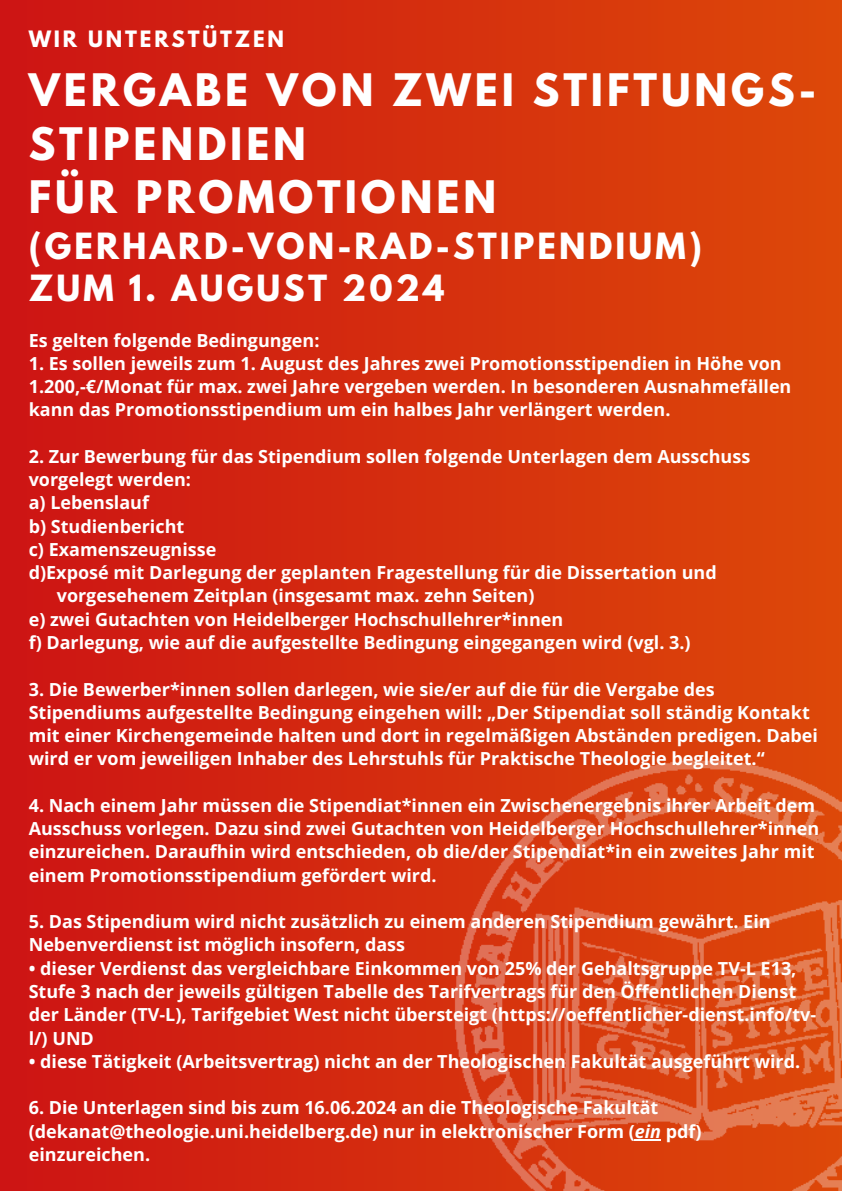
<style>
.page{position:relative;width:842px;height:1191px;background:#fff}
.page>*{position:absolute;margin:0;border:0;box-sizing:border-box;transform-origin:0 0}
.t1{font:700 39.7px/53.2px "League Spartan";letter-spacing:.1em;color:#fff}
.t2{font:700 32px/42.8px "League Spartan";letter-spacing:.1em;color:#fff}
.t3{font:700 20px "League Spartan";letter-spacing:.14em;color:#fff}
.t4{font:700 18px/23.2px "Open Sans";color:#fff}
.s1{font-style:italic}
</style>
<div class="page">
<div style="left:0;top:0;width:842px;height:1190px;background:linear-gradient(to right,#cd1414,#dd4809)"></div>
<img style="left:451px;top:757px;width:391px;height:433px">
<hr style="left:635px;top:1138px;width:26px;height:2px;background:#fff">
<h1 class="t3" style="left:29px;top:29px;width:257px">WIR UNTERSTÜTZEN</h1>
<h2 class="t1" style="left:29px;top:69px;width:789px">VERGABE VON ZWEI STIFTUNGS-<br>STIPENDIEN<br>FÜR PROMOTIONEN</h2>
<h2 class="t2" style="left:29px;top:228px;width:675px">(GERHARD-VON-RAD-STIPENDIUM)<br>ZUM 1. AUGUST 2024</h2>
<p class="t4" style="left:29px;top:328px;width:292px">Es gelten folgende Bedingungen:</p>
<p class="t4" style="left:29px;top:351px;width:764px">1. Es sollen jeweils zum 1. August des Jahres zwei Promotionsstipendien in Höhe von<br>1.200,-€/Monat für max. zwei Jahre vergeben werden. In besonderen Ausnahmefällen kann das Promotionsstipendium um ein halbes Jahr verlängert werden.</p>
<p class="t4" style="left:29px;top:444px;width:723px">2. Zur Bewerbung für das Stipendium sollen folgende Unterlagen dem Ausschuss vorgelegt werden:</p>
<p class="t4" style="left:29px;top:491px;width:122px">a) Lebenslauf</p>
<p class="t4" style="left:29px;top:514px;width:157px">b) Studienbericht</p>
<p class="t4" style="left:29px;top:537px;width:189px">c) Examenszeugnisse</p>
<p class="t4" style="left:29px;top:560px;width:690px">d)Exposé mit Darlegung der geplanten Fragestellung für die Dissertation und</p>
<p class="t4" style="left:57px;top:584px;width:479px">vorgesehenem Zeitplan (insgesamt max. zehn Seiten)</p>
<p class="t4" style="left:29px;top:607px;width:536px">e) zwei Gutachten von Heidelberger Hochschullehrer*innen</p>
<p class="t4" style="left:29px;top:630px;width:663px">f) Darlegung, wie auf die aufgestellte Bedingung eingegangen wird (vgl. 3.)</p>
<p class="t4" style="left:29px;top:677px;width:791px">3. Die Bewerber*innen sollen darlegen, wie sie/er auf die für die Vergabe des Stipendiums aufgestellte Bedingung eingehen will: „Der Stipendiat soll ständig Kontakt mit einer Kirchengemeinde halten und dort in regelmäßigen Abständen predigen. Dabei wird er vom jeweiligen Inhaber des Lehrstuhls für Praktische Theologie begleitet.“</p>
<p class="t4" style="left:29px;top:793px;width:792px">4. Nach einem Jahr müssen die Stipendiat*innen ein Zwischenergebnis ihrer Arbeit dem Ausschuss vorlegen. Dazu sind zwei Gutachten von Heidelberger Hochschullehrer*innen einzureichen. Daraufhin wird entschieden, ob die/der Stipendiat*in ein zweites Jahr mit einem Promotionsstipendium gefördert wird.</p>
<p class="t4" style="left:29px;top:909px;width:743px">5. Das Stipendium wird nicht zusätzlich zu einem anderen Stipendium gewährt. Ein<br>Nebenverdienst ist möglich insofern, dass</p>
<p class="t4" style="left:29px;top:956px;width:789px">• dieser Verdienst das vergleichbare Einkommen von 25% der Gehaltsgruppe TV-L E13, Stufe 3 nach der jeweils gültigen Tabelle des Tarifvertrags für den Öffentlichen Dienst der Länder (TV-L), Tarifgebiet West nicht übersteigt (https://oeffentlicher-dienst.info/tv&shy;l/) UND</p>
<p class="t4" style="left:29px;top:1049px;width:773px">• diese Tätigkeit (Arbeitsvertrag) nicht an der Theologischen Fakultät ausgeführt wird.</p>
<p class="t4" style="left:29px;top:1095px;width:674px">6. Die Unterlagen sind bis zum 16.06.2024 an die Theologische Fakultät (dekanat@theologie.uni.heidelberg.de) nur in elektronischer Form (<span class="s1">ein</span> pdf) einzureichen.</p>
</div>
